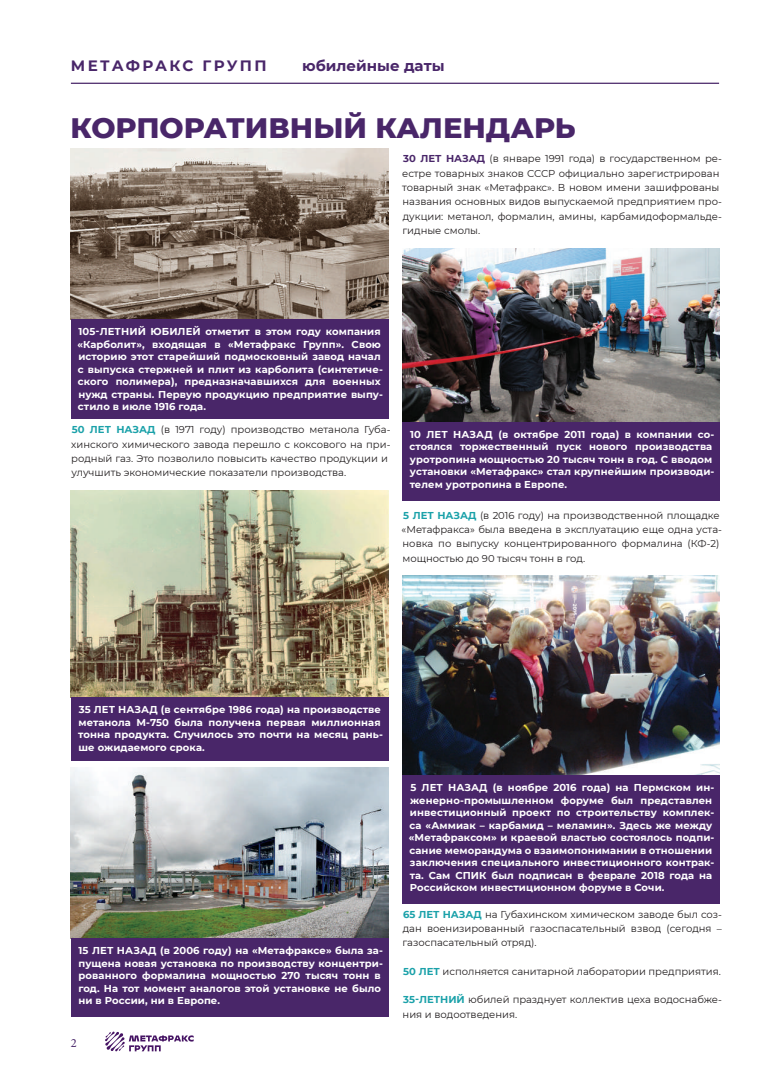
<style>
.page{position:relative;width:780px;height:1088px;background:#fff}
.page>*{position:absolute;margin:0;border:0;box-sizing:border-box;transform-origin:0 0}
.t1{font:800 28.75px "Montserrat";color:#492669}
.t2{font:700 15px "Montserrat";letter-spacing:.14em;color:#492669}
.t3{font:12.5px "Minion Pro";color:#492669}
.t4{font:700 10px/12.5px "Montserrat";letter-spacing:.01em;color:#fff}
.t5{font:10px/14.2px "Montserrat";color:#231f20}
.s1{font-weight:700;color:#492669}
.s2{font-weight:700;color:#1aa1a9}
</style>
<div class="page">
<svg style="left:105px;top:1031px;width:89px;height:20px"></svg>
<hr style="left:71px;top:83px;width:648px;height:1px;background:#492669">
<img style="left:71px;top:148px;width:317px;height:171px">
<div style="left:71px;top:319px;width:317px;height:100px;background:#492669"></div>
<img style="left:71px;top:490px;width:317px;height:207px">
<div style="left:71px;top:697px;width:317px;height:64px;background:#492669"></div>
<img style="left:71px;top:767px;width:317px;height:171px">
<div style="left:71px;top:938px;width:317px;height:79px;background:#492669"></div>
<img style="left:402px;top:248px;width:317px;height:174px">
<div style="left:402px;top:422px;width:317px;height:79px;background:#492669"></div>
<img style="left:402px;top:576px;width:317px;height:199px">
<div style="left:402px;top:775px;width:317px;height:128px;background:#492669"></div>
<h2 class="t2" style="left:71px;top:55px;width:197px">МЕТАФРАКС ГРУПП</h2>
<h2 class="t2" style="left:302px;top:55px;width:144px">юбилейные даты</h2>
<h1 class="t1" style="left:71px;top:107px;width:506px">Корпоративный календарь</h1>
<p class="t5" style="left:402px;top:151px;width:321px"><span class="s1">30 лет назад</span> (в январе 1991 года) в государственном ре&shy;естре товарных знаков СССР официально зарегистрирован товарный знак «Метафракс». В новом имени зашифрованы названия основных видов выпускаемой предприятием про&shy;дукции: метанол, формалин, амины, карбамидоформальде&shy;гидные смолы.</p>
<p class="t4" style="left:77px;top:325px;width:307px">105-летний юбилей отметит в этом году компания «Карболит», входящая в «Метафракс Групп». Свою историю этот старейший подмосковный завод начал с выпуска стержней и плит из карболита (синтетиче&shy;ского полимера), предназначавшихся для военных нужд страны. Первую продукцию предприятие выпу&shy;стило в июле 1916 года.</p>
<p class="t5" style="left:71px;top:422px;width:321px"><span class="s2">50 лет назад</span> (в 1971 году) производство метанола Губа&shy;хинского химического завода перешло с коксового на при&shy;родный газ. Это позволило повысить качество продукции и улучшить экономические показатели производства.</p>
<p class="t4" style="left:409px;top:427px;width:306px;text-indent:44px">назад (в октябре 2011 года) в компании со&shy;стоялся торжественный пуск нового производства уротропина мощностью 20 тысяч тонн в год. С вводом установки «Метафракс» стал крупнейшим производи&shy;телем уротропина в Европе.</p>
<p class="t4" style="left:410px;top:427px;width:32px">10 лет</p>
<p class="t5" style="left:401px;top:508px;width:322px"><span class="s2">5 лет назад</span> (в 2016 году) на производственной площадке «Метафракса» была введена в эксплуатацию еще одна уста&shy;новка по выпуску концентрированного формалина (КФ-2) мощностью до 90 тысяч тонн в год.</p>
<p class="t4" style="left:78px;top:703px;width:306px">35 лет назад (в сентябре 1986 года) на производстве метанола М-750 была получена первая миллионная тонна продукта. Случилось это почти на месяц рань&shy;ше ожидаемого срока.</p>
<p class="t4" style="left:78px;top:944px;width:306px">15 лет назад (в 2006 году) на «Метафраксе» была за&shy;пущена новая установка по производству концентри&shy;рованного формалина мощностью 270 тысяч тонн в год. На тот момент аналогов этой установке не было ни в России, ни в Европе.</p>
<p class="t3" style="left:71px;top:1035px;width:7px">2</p>
<p class="t4" style="left:409px;top:781px;width:307px">5 лет назад (в ноябре 2016 года) на Пермском ин&shy;женерно-промышленном форуме был представлен инвестиционный проект по строительству комплек&shy;са «Аммиак – карбамид – меламин». Здесь же между «Метафраксом» и краевой властью состоялось подпи&shy;сание меморандума о взаимопонимании в отношении заключения специального инвестиционного контрак&shy;та. Сам СПИ К был подписан в феврале 2018 года на Российском инвестиционном форуме в Сочи.</p>
<p class="t5" style="left:402px;top:907px;width:321px;text-align:justify"><span class="s2">65 лет назад</span> на Губахинском химическом заводе был соз&shy;дан военизированный газоспасательный взвод (сегодня – газоспасательный отряд).</p>
<p class="t5" style="left:403px;top:964px;width:319px"><span class="s2">50 лет</span> исполняется санитарной лаборатории предприятия.</p>
<p class="t5" style="left:402px;top:992px;width:321px"><span class="s2">35-летний</span> юбилей празднует коллектив цеха водоснабже&shy;ния и водоотведения.</p>
</div>
